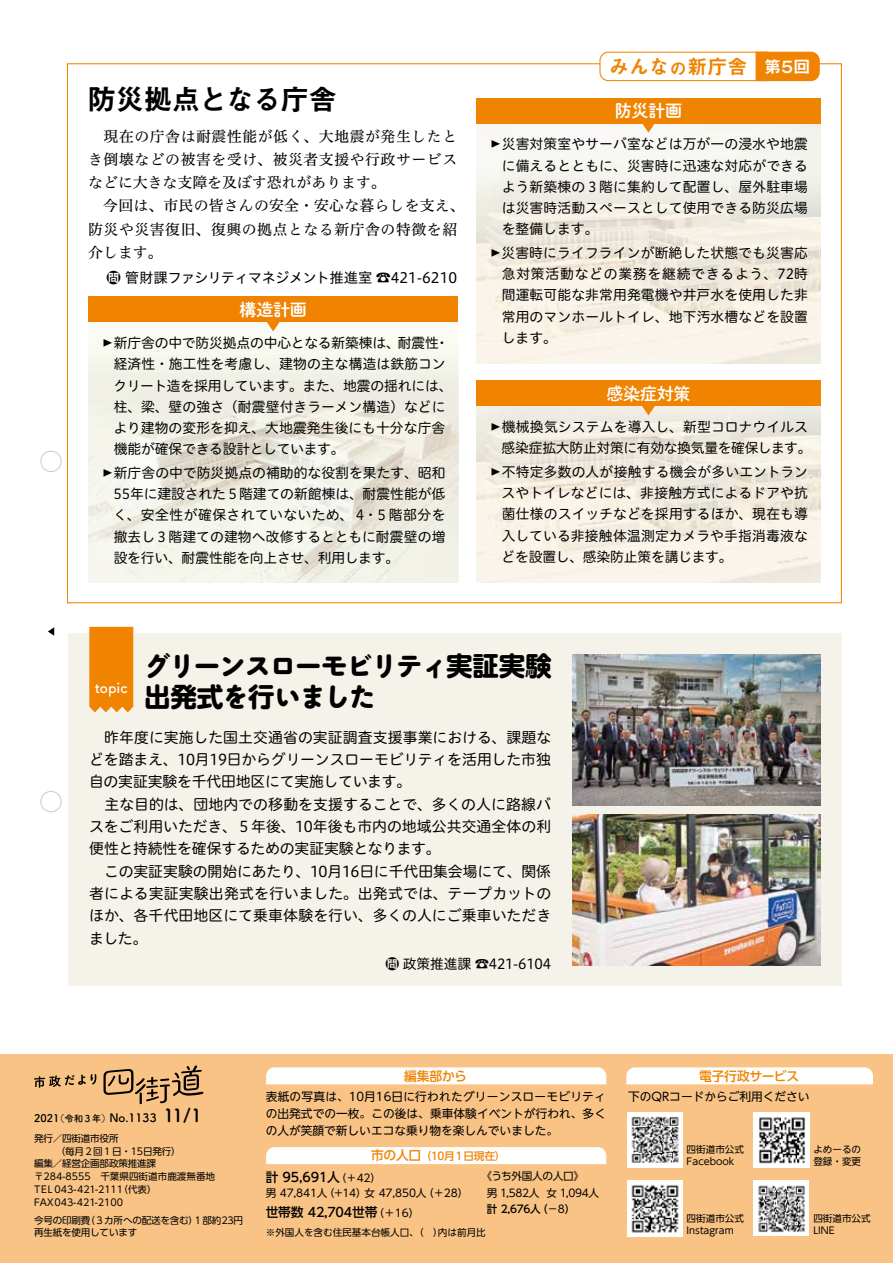
<style>
.page{position:relative;width:893px;height:1263px;background:#fff}
.page>*{position:absolute;margin:0;border:0;box-sizing:border-box;transform-origin:0 0}
.t1{font:28.65px "Midashi Go Pr 6 MB31";letter-spacing:-.035em;color:#000}
.t2{font:700 26.55px/30.9px "Maru Anti Std";letter-spacing:-.055em;color:#000}
.t3{font:19.95px "Midashi Go Pr 6 MB31";color:#f08300}
.t4{font:700 18px "Tsuku A Rd Gothic";color:#000}
.t5{font:16.95px "Shuei M Go Std B";letter-spacing:-.015em;color:#fff}
.t6{font:16.8px "Midashi Go Pr 6 MB31";color:#fff}
.t7{font:14.85px/22.4px "Hiragino UD Sans R Std N W4";letter-spacing:-.005em;color:#000}
.t8{font:14.85px/23.1px "Hiragino UD Serif Std N W4";letter-spacing:.035em;color:#000}
.t9{font:14.4px "Hiragino UD Sans Std N W4";letter-spacing:-.035em;color:#000}
.t10{font:13.8px/21.3px "Hiragino UD Sans R Std N W4";letter-spacing:.005em;color:#000;text-align:justify}
.t11{font:13.8px/23.4px "Hiragino UD Sans R Std N W4";letter-spacing:-.015em;color:#000}
.t12{font:700 13.8px "Tsuku A Rd Gothic";color:#fff}
.t13{font:500 12.75px "UD Shin Go Pr 6";letter-spacing:-.015em;color:#000}
.t14{font:500 12.75px "UD Shin Go Pr 6";letter-spacing:-.015em;color:#f08300}
.t15{font:11.7px/17px "UD Shin Go NT Pr 6";color:#000;text-align:justify}
.t16{font:700 11.7px "Tsuku A Rd Gothic";color:#000}
.t17{font:10.65px "UD Shin Go NT Pr 6";letter-spacing:-.02em;color:#000}
.t18{font:10.65px "UD Shin Go Pr 6";letter-spacing:-.03em;color:#000}
.t19{font:500 10.65px "UD Shin Go Pr 6";color:#000}
.t20{font:500 10.65px "UD Shin Go Pr 6";letter-spacing:-.04em;color:#f08300}
.t21{font:700 10.65px "Tsuku A Rd Gothic";color:#000}
.t22{font:9.6px/12.8px "UD Shin Go Pr 6";letter-spacing:-.02em;color:#000}
.t23{font:9.6px/11.7px "UD Shin Go NT Pr 6";color:#000}
.t24{font:9.6px/12.8px "UD Shin Go Pr 6";color:#000}
.t25{font:700 9.6px "Tsuku A Rd Gothic";color:#000}
.t26{font:8.25px "UD Shin Go NT Pr 6";color:#000;scale:1.67 1}
.s1{font-family:"UD Shin Go NT Pr 6 De";font-weight:700}
.s2{font-size:16.8px}
.s3{font-family:"UD Shin M Go Pro"}
.s4{font-family:"UD Shin Go NT Pr 6";font-weight:400}
</style>
<div class="page">
<div style="left:0;top:1054px;width:893px;height:209px;background:#f9c385"></div>
<svg style="left:48px;top:627px;width:6px;height:9px"></svg>
<div style="left:40px;top:451px;width:22px;height:21px;border:1px solid #c9caca;border-radius:50%"></div>
<div style="left:40px;top:791px;width:22px;height:21px;border:1px solid #c9caca;border-radius:50%"></div>
<div style="left:266px;top:1147px;width:340px;height:17px;background:#fff"></div>
<div style="left:266px;top:1067px;width:340px;height:17px;background:#fff"></div>
<svg style="left:34px;top:1074px;width:62px;height:14px"></svg>
<svg style="left:103px;top:1065px;width:100px;height:39px"></svg>
<svg style="left:599px;top:51px;width:221px;height:31px"></svg>
<div style="left:626px;top:1067px;width:247px;height:17px;background:#fff"></div>
<img style="left:754px;top:1112px;width:55px;height:55px">
<div style="left:754px;top:1181px;width:55px;height:55px;background:#fff"></div>
<img style="left:758px;top:1185px;width:47px;height:48px">
<img style="left:627px;top:1112px;width:55px;height:55px">
<img style="left:627px;top:1181px;width:55px;height:55px">
<img style="left:88px;top:331px;width:370px;height:252px">
<img style="left:476px;top:406px;width:345px;height:177px">
<img style="left:476px;top:123px;width:345px;height:241px">
<svg style="left:266px;top:322px;width:14px;height:9px"></svg>
<div style="left:88px;top:297px;width:370px;height:25px;background:#f08300"></div>
<svg style="left:638px;top:406px;width:21px;height:9px"></svg>
<div style="left:476px;top:381px;width:345px;height:25px;background:#f08300"></div>
<svg style="left:638px;top:123px;width:21px;height:10px"></svg>
<div style="left:476px;top:98px;width:345px;height:25px;background:#f08300"></div>
<div style="left:68px;top:633px;width:774px;height:353px;background:#f5f2e9"></div>
<div style="left:89px;top:627px;width:44px;height:85px;background:#f08300"></div>
<img style="left:573px;top:655px;width:248px;height:151px">
<img style="left:573px;top:814px;width:248px;height:151px">
<h1 class="t1" style="left:88px;top:76px;width:251px">防災拠点となる庁舎</h1>
<p class="t8" style="left:88px;top:124px;width:378px">　現在の庁舎は耐震性能が低く、大地震が発生したとき倒壊などの被害を受け、被災者支援や行政サービスなどに大きな支障を及ぼす恐れがあります。<br>　今回は、市民の皆さんの安全・安心な暮らしを支え、防災や災害復旧、復興の拠点となる新庁舎の特徴を紹介します。</p>
<p class="t9" style="left:107px;top:266px;width:352px"><span class="s1">問</span>管財課ファシリティマネジメント推進室 ☎421-6210</p>
<p class="t5" style="left:240px;top:297px;width:69px">構造計画</p>
<p class="t11" style="left:114px;top:330px;width:288px">新庁舎の中で防災拠点の中心となる新築棟は、</p>
<p class="t10" style="left:398px;top:331px;width:43px">耐震性</p>
<p class="t26" style="left:100px;top:336px;width:10px">▶</p>
<p class="t10" style="left:435px;top:331px;width:15px">・</p>
<p class="t10" style="left:114px;top:353px;width:341px;text-align:left">経済性・施工性を考慮し、建物の主な構造は鉄筋コンクリート造を採用しています。また、地震の揺れには、柱、梁、壁の強さ（耐震壁付きラーメン構造）などにより建物の変形を抑え、大地震発生後にも十分な庁舎機能が確保できる設計としています。</p>
<p class="t10" style="left:114px;top:461px;width:333px">新庁舎の中で防災拠点の補助的な役割を果たす、昭和</p>
<p class="t26" style="left:100px;top:466px;width:10px">▶</p>
<p class="t10" style="left:114px;top:482px;width:333px;text-align:right">55年に建設された５階建ての新館棟は、耐震性能が低<br>５階部分を</p>
<p class="t10" style="left:113px;top:504px;width:334px;text-align:left">く、安全性が確保されていないため、４<br>撤去し３階建ての建物へ改修するとともに耐震壁の増設を行い、耐震性能を向上させ、利用します。</p>
<p class="t10" style="left:364px;top:504px;width:15px">・</p>
<h3 class="t3" style="left:609px;top:50px;width:140px">みんな<span class="s2">の</span>新庁舎</h3>
<p class="t5" style="left:615px;top:98px;width:69px">防災計画</p>
<p class="t6" style="left:764px;top:53px;width:48px">第５回</p>
<p class="t10" style="left:502px;top:133px;width:308px">災害対策室やサーバ室などは万が一の浸水や地震</p>
<p class="t26" style="left:488px;top:137px;width:10px">▶</p>
<p class="t10" style="left:502px;top:154px;width:308px">に備えるとともに、災害時に迅速な対応ができるよう新築棟の３階に集約して配置し、屋外駐車場は災害時活動スペースとして使用できる防災広場を整備します。</p>
<p class="t10" style="left:502px;top:241px;width:308px">災害時にライフラインが断絶した状態でも災害応</p>
<p class="t26" style="left:488px;top:246px;width:10px">▶</p>
<p class="t10" style="left:502px;top:262px;width:308px">急対策活動などの業務を継続できるよう、72時間運転可能な非常用発電機や井戸水を使用した非常用のマンホールトイレ、地下汚水槽などを設置します。</p>
<p class="t5" style="left:606px;top:381px;width:86px">感染症対策</p>
<p class="t10" style="left:502px;top:415px;width:308px">機械換気システムを導入し、新型コロナウイルス</p>
<p class="t26" style="left:488px;top:420px;width:10px">▶</p>
<p class="t11" style="left:502px;top:436px;width:312px">感染症拡大防止対策に有効な換気量を確保します。不特定多数の人が接触する機会が多いエントラン</p>
<p class="t26" style="left:488px;top:465px;width:10px">▶</p>
<p class="t10" style="left:501px;top:481px;width:308px">スやトイレなどには、非接触方式によるドアや抗菌仕様のスイッチなどを採用するほか、現在も導入している非接触体温測定カメラや手指消毒液などを設置し、感染防止策を講じます。</p>
<h2 class="t2" style="left:144px;top:647px;width:409px">グリーンスローモビリティ<span class="s3">実証実験出発式</span>を<span class="s3">行</span>いました</h2>
<p class="t7" style="left:89px;top:725px;width:464px">　昨年度に実施した国土交通省の実証調査支援事業における、課題などを踏まえ、10月19日からグリーンスローモビリティを活用した市独自の実証実験を千代田地区にて実施しています。<br>　主な目的は、団地内での移動を支援することで、多くの人に路線バスをご利用いただき、５年後、10年後も市内の地域公共交通全体の利便性と持続性を確保するための実証実験となります。<br>　この実証実験の開始にあたり、10月16日に千代田集会場にて、関係者による実証実験出発式を行いました。出発式では、テープカットのほか、各千代田地区にて乗車体験を行い、多くの人にご乗車いただきました。</p>
<p class="t10" style="left:385px;top:953px;width:167px"><span class="s1">問</span>政策推進課 ☎421-6104</p>
<p class="t12" style="left:95px;top:677px;width:34px">topic</p>
<p class="t16" style="left:109px;top:1108px;width:49px">No.1133</p>
<p class="t25" style="left:55px;top:1111px;width:57px">（令和３年）</p>
<p class="t21" style="left:34px;top:1109px;width:27px">2021</p>
<h3 class="t4" style="left:163px;top:1101px;width:40px">11/1</h3>
<p class="t22" style="left:34px;top:1131px;width:86px">発行／四街道市役所</p>
<p class="t22" style="left:34px;top:1144px;width:148px">　　（毎月２回１日・15日発行(</p>
<p class="t22" style="left:34px;top:1157px;width:124px">編集／経営企画部政策推進課</p>
<p class="t24" style="left:34px;top:1170px;width:183px">〒284-8555　千葉県四街道市鹿渡無番地</p>
<p class="t22" style="left:118px;top:1182px;width:40px">（代表(</p>
<p class="t24" style="left:34px;top:1182px;width:91px">TEL 043-421-2111<br>FAX043-421-2100</p>
<p class="t22" style="left:85px;top:1213px;width:159px">（３カ所への配送を含む１）部約23円</p>
<p class="t22" style="left:34px;top:1213px;width:105px">今号の印刷費<br>再生紙を使用しています</p>
<p class="t14" style="left:404px;top:1065px;width:64px">編集部から</p>
<p class="t15" style="left:266px;top:1088px;width:342px">表紙の写真は、10月16日に行われたグリーンスローモビリティの出発式での一枚。この後は、乗車体験イベントが行われ、多くの人が笑顔で新しいエコな乗り物を楽しんでいました。</p>
<p class="t14" style="left:371px;top:1145px;width:52px">市の人口</p>
<p class="t20" style="left:421px;top:1147px;width:86px">（10月１日現在(</p>
<p class="t13" style="left:266px;top:1167px;width:76px">計 95,691人</p>
<p class="t18" style="left:336px;top:1169px;width:47px">)＋42(</p>
<p class="t17" style="left:324px;top:1184px;width:44px">（+14）</p>
<p class="t17" style="left:423px;top:1184px;width:47px">)＋28(</p>
<p class="t17" style="left:365px;top:1184px;width:63px">女 47,850人</p>
<p class="t17" style="left:266px;top:1184px;width:63px">男 47,841人</p>
<p class="t18" style="left:481px;top:1167px;width:104px">《うち外国人の人口《</p>
<p class="t17" style="left:546px;top:1184px;width:54px">女 1,094人</p>
<p class="t17" style="left:487px;top:1184px;width:54px">男 1,582人</p>
<p class="t13" style="left:266px;top:1202px;width:113px">世帯数 42,704世帯</p>
<p class="t18" style="left:374px;top:1204px;width:47px">)＋16(</p>
<p class="t19" style="left:537px;top:1200px;width:40px">)<span class="s4">−8</span>(</p>
<p class="t19" style="left:487px;top:1200px;width:56px">計 2,676人</p>
<p class="t23" style="left:266px;top:1226px;width:178px">※外国人を含む住民基本台帳人口、（ ）</p>
<p class="t23" style="left:438px;top:1226px;width:49px">内は前月比</p>
<p class="t14" style="left:699px;top:1065px;width:101px">電子行政サービス</p>
<p class="t15" style="left:628px;top:1088px;width:183px">下のQRコードからご利用ください</p>
<p class="t23" style="left:687px;top:1143px;width:59px">四街道市公式<br>Facebook</p>
<p class="t23" style="left:687px;top:1212px;width:59px">四街道市公式<br>Instagram</p>
<p class="t23" style="left:813px;top:1143px;width:49px">よめーるの登録・変更</p>
<p class="t23" style="left:813px;top:1212px;width:59px">四街道市公式<br>LINE</p>
</div>
